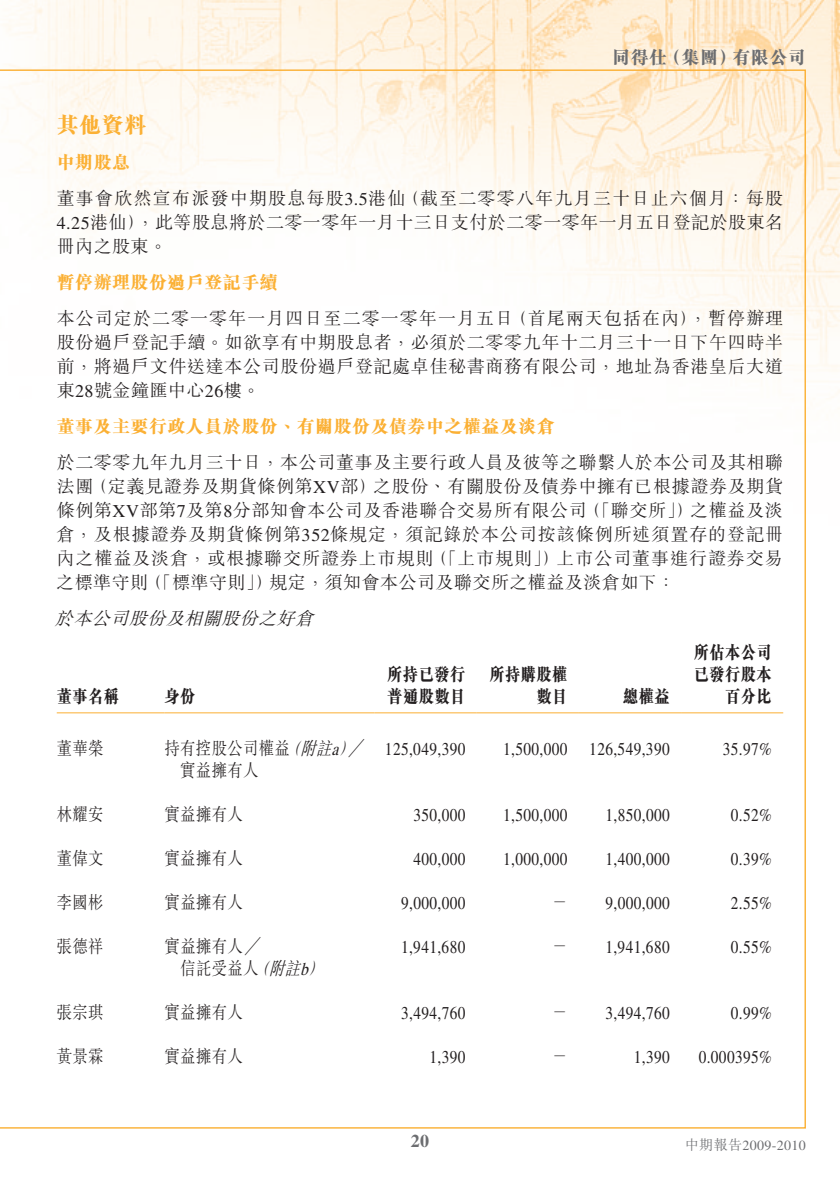
<style>
.page{position:relative;width:840px;height:1191px;background:#fff}
.page>*{position:absolute;margin:0;border:0;box-sizing:border-box;transform-origin:0 0}
.t1{font:800 22px "M Sung HK";color:#fbb034}
.t2{font:300 18px/24px "M Sung HK";letter-spacing:.035em;color:#231f20}
.t3{font:18px "Times LT Std";letter-spacing:.025em;color:#231f20;scale:.85 1}
.t4{font:300 18px "M Sung HK";letter-spacing:.035em;color:#231f20;scale:.85 1}
.t5{font:800 18px "M Sung HK";letter-spacing:.025em;color:#fbb034}
.t6{font:800 18px/22px "M Sung HK";letter-spacing:.025em;color:#231f20;scale:.85 1}
.t7{font:300 18px "M Sung HK";letter-spacing:.065em;color:#231f20}
.t8{font:300 18px "M Sung HK";letter-spacing:.06em;color:#231f20}
.t9{font:italic 300 18px "M Sung HK";color:#231f20}
.t10{font:800 18px "M Sung HK";letter-spacing:.025em;color:#6c6d70}
.t11{font:italic 300 18px "M Sung HK";color:#231f20;scale:.85 1}
.t12{font:700 18px "Times LT Std";color:#6c6d70}
.t13{font:14px "Times LT Std";letter-spacing:.025em;color:#6c6d70}
.s1{font-family:"Times LT Std";font-weight:400}
.s2{font-style:italic}
.s3{font-family:"M Sung HK";font-weight:300}
</style>
<div class="page">
<img style="left:1px;top:0;width:838px;height:1129px">
<hr style="left:57px;top:712px;width:107px;height:1px;background:#fbb034">
<hr style="left:164px;top:712px;width:210px;height:1px;background:#fbb034">
<hr style="left:374px;top:712px;width:102px;height:1px;background:#fbb034">
<hr style="left:476px;top:712px;width:102px;height:1px;background:#fbb034">
<hr style="left:578px;top:712px;width:102px;height:1px;background:#fbb034">
<hr style="left:680px;top:712px;width:102px;height:1px;background:#fbb034">
<p class="t1" style="left:57px;top:110px;width:91px">其他資料</p>
<p class="t5" style="left:57px;top:150px;width:75px">中期股息</p>
<p class="t10" style="left:662px;top:44px;width:75px">（集團）</p>
<p class="t10" style="left:732px;top:44px;width:75px">有限公司</p>
<p class="t10" style="left:612px;top:44px;width:56px">同得仕</p>
<p class="t2" style="left:57px;top:185px;width:727px">董事會欣然宣布派發中期股息每股<span class="s1">3.5</span>港仙<br><span class="s1">4.25</span>港仙，）此等股息將於二零一零年一月十三日支付於二零一零年一月五日登記於股東名冊內之股東。</p>
<p class="t5" style="left:57px;top:270px;width:222px">暫停辦理股份過戶登記手續</p>
<p class="t8" style="left:509px;top:305px;width:275px">（首尾兩天包括在內，）暫停辦理</p>
<p class="t7" style="left:401px;top:186px;width:383px">（截至二零零八年九月三十日止六個月：每股</p>
<p class="t2" style="left:57px;top:305px;width:727px">本公司定於二零一零年一月四日至二零一零年一月五日<br>股份過戶登記手續。如欲享有中期股息者，必須於二零零九年十二月三十一日下午四時半前，將過戶文件送達本公司股份過戶登記處卓佳秘書商務有限公司，地址為香港皇后大道東<span class="s1">28</span>號金鐘匯中心<span class="s1">26</span>樓。</p>
<p class="t5" style="left:57px;top:413px;width:499px">董事及主要行政人員於股份、有關股份及債券中之權益及淡倉</p>
<p class="t2" style="left:57px;top:449px;width:727px;text-align:right">於二零零九年九月三十日，本公司董事及主要行政人員及彼等之聯繫人於本公司及其相聯之股份、有關股份及債券中擁有已根據證券及期貨</p>
<p class="t2" style="left:89px;top:473px;width:289px">（定義見證券及期貨條例第<span class="s1">XV</span>部）</p>
<p class="t2" style="left:57px;top:473px;width:38px">法團</p>
<p class="t2" style="left:690px;top:497px;width:94px">之權益及淡</p>
<p class="t2" style="left:57px;top:497px;width:531px">條例第<span class="s1">XV</span>部第<span class="s1">7</span>及第<span class="s1">8</span>分部知會本公司及香港聯合交易所有限公司</p>
<p class="t2" style="left:56px;top:521px;width:727px">倉，及根據證券及期貨條例第<span class="s1">352</span>條規定，須記錄於本公司按該條例所述須置存的登記冊</p>
<p class="t2" style="left:556px;top:545px;width:227px">上市公司董事進行證券交易</p>
<p class="t2" style="left:582px;top:497px;width:113px">（「聯交所」）</p>
<p class="t2" style="left:269px;top:545px;width:407px;text-indent:-213px">內之權益及淡倉，或根據聯交所證券上市規則<br>規定，須知會本公司及聯交所之權益及淡倉如下：</p>
<p class="t2" style="left:429px;top:545px;width:132px">（「上市規則」）</p>
<p class="t2" style="left:56px;top:569px;width:93px">之標準守則</p>
<p class="t9" style="left:55px;top:605px;width:266px">於本公司股份及相關股份之好倉</p>
<p class="t2" style="left:144px;top:569px;width:131px">（「標準守則」）</p>
<p class="t6" style="left:387px;top:662px;width:93px">所持已發行</p>
<p class="t6" style="left:489px;top:662px;width:93px">所持購股權</p>
<p class="t6" style="left:693px;top:640px;width:93px">所佔本公司已發行股本</p>
<p class="t6" style="left:57px;top:684px;width:75px">董事名稱</p>
<p class="t6" style="left:164px;top:684px;width:38px">身份</p>
<p class="t6" style="left:387px;top:684px;width:93px">普通股數目</p>
<p class="t6" style="left:536px;top:684px;width:38px">數目</p>
<p class="t6" style="left:622px;top:684px;width:56px">總權益</p>
<p class="t6" style="left:724px;top:684px;width:56px">百分比</p>
<p class="t4" style="left:57px;top:736px;width:56px">董華榮</p>
<p class="t4" style="left:338px;top:736px;width:31px">╱<span class="s2">(</span></p>
<p class="t4" style="left:164px;top:736px;width:149px">持有控股公司權益</p>
<p class="t11" style="left:300px;top:736px;width:53px">附註<span class="s1">a</span></p>
<p class="t11" style="left:284px;top:736px;width:27px">（</p>
<p class="t3" style="left:385px;top:739px;width:96px">125,049,390</p>
<p class="t3" style="left:503px;top:739px;width:77px">1,500,000</p>
<p class="t3" style="left:589px;top:739px;width:96px">126,549,390</p>
<p class="t3" style="left:722px;top:739px;width:59px">35.97%</p>
<p class="t4" style="left:180px;top:758px;width:93px">實益擁有人</p>
<p class="t4" style="left:57px;top:802px;width:56px">林耀安</p>
<p class="t4" style="left:164px;top:802px;width:93px">實益擁有人</p>
<p class="t3" style="left:413px;top:805px;width:63px">350,000</p>
<p class="t3" style="left:503px;top:805px;width:77px">1,500,000</p>
<p class="t3" style="left:605px;top:805px;width:77px">1,850,000</p>
<p class="t3" style="left:730px;top:805px;width:50px">0.52%</p>
<p class="t4" style="left:57px;top:846px;width:56px">董偉文</p>
<p class="t4" style="left:164px;top:846px;width:93px">實益擁有人</p>
<p class="t3" style="left:413px;top:849px;width:63px">400,000</p>
<p class="t3" style="left:503px;top:849px;width:77px">1,000,000</p>
<p class="t3" style="left:605px;top:849px;width:77px">1,400,000</p>
<p class="t3" style="left:730px;top:849px;width:50px">0.39%</p>
<p class="t4" style="left:57px;top:890px;width:56px">李國彬</p>
<p class="t4" style="left:164px;top:890px;width:93px">實益擁有人</p>
<p class="t3" style="left:401px;top:893px;width:77px">9,000,000</p>
<p class="t4" style="left:552px;top:890px;width:19px">－</p>
<p class="t3" style="left:605px;top:893px;width:77px">9,000,000</p>
<p class="t3" style="left:730px;top:893px;width:50px">2.55%</p>
<p class="t4" style="left:57px;top:934px;width:56px">張德祥</p>
<p class="t4" style="left:164px;top:934px;width:114px">實益擁有人 ╱</p>
<p class="t3" style="left:401px;top:937px;width:77px">1,941,680</p>
<p class="t4" style="left:552px;top:934px;width:19px">－</p>
<p class="t3" style="left:605px;top:937px;width:77px">1,941,680</p>
<p class="t3" style="left:730px;top:937px;width:50px">0.55%</p>
<p class="t4" style="left:180px;top:956px;width:93px">信託受益人</p>
<p class="t11" style="left:269px;top:956px;width:54px">附註<span class="s1">b</span></p>
<p class="t11" style="left:253px;top:956px;width:27px">（</p>
<p class="t11" style="left:308px;top:956px;width:27px">(</p>
<p class="t4" style="left:57px;top:1000px;width:56px">張宗琪</p>
<p class="t4" style="left:164px;top:1000px;width:93px">實益擁有人</p>
<p class="t3" style="left:401px;top:1003px;width:77px">3,494,760</p>
<p class="t4" style="left:552px;top:1000px;width:19px">－</p>
<p class="t3" style="left:605px;top:1003px;width:77px">3,494,760</p>
<p class="t3" style="left:730px;top:1003px;width:50px">0.99%</p>
<p class="t4" style="left:57px;top:1044px;width:56px">黃景霖</p>
<p class="t4" style="left:164px;top:1044px;width:93px">實益擁有人</p>
<p class="t3" style="left:429px;top:1047px;width:44px">1,390</p>
<p class="t4" style="left:552px;top:1044px;width:19px">－</p>
<p class="t3" style="left:633px;top:1047px;width:44px">1,390</p>
<p class="t3" style="left:698px;top:1047px;width:88px">0.000395%</p>
<p class="t12" style="left:410px;top:1130px;width:20px">20</p>
<p class="t13" style="left:684px;top:1137px;width:122px"><span class="s3">中期報告</span>2009-2010</p>
</div>
